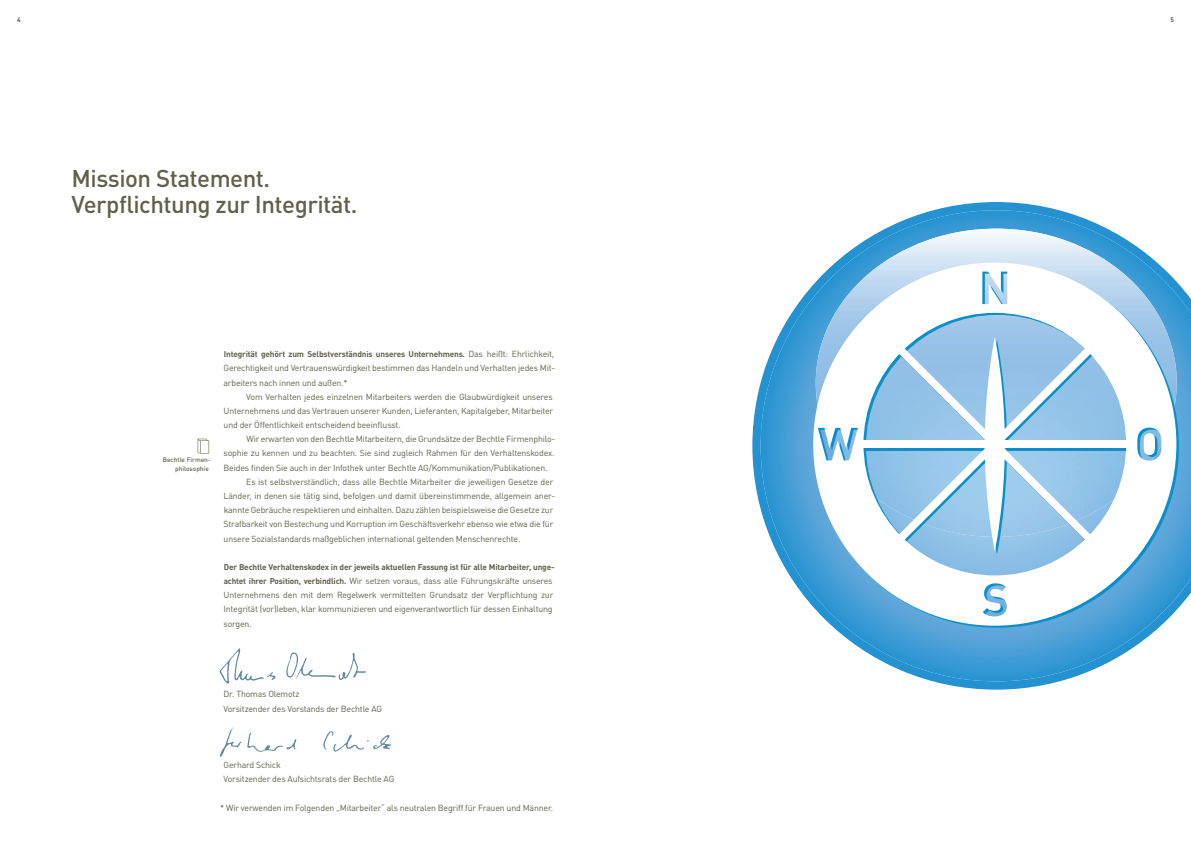
<style>
.page{position:relative;width:1191px;height:842px;background:#fff}
.page>*{position:absolute;margin:0;border:0;box-sizing:border-box;transform-origin:0 0}
.t1{font:500 24px/25.5px "Bechtle DIN";letter-spacing:-.02em;color:#60614b}
.t2{font:8.8px/14.2px "Bechtle DIN";letter-spacing:-.02em;color:#60614b}
.t3{font:700 8.2px "Bechtle DIN";letter-spacing:-.02em;color:#60614b}
.t4{font:700 6.8px "Bechtle DIN";color:#60614b}
.t5{font:500 6.5px/8.5px "Bechtle DIN";color:#60614b;text-align:right}
.t6{font:700 6.5px "Bechtle DIN";color:#60614b}
.s1{font-weight:400;font-size:8.8px}
.s2{font-weight:700;font-size:8.2px}
</style>
<div class="page">
<img style="left:219px;top:648px;width:147px;height:36px">
<svg style="left:752px;top:202px;width:439px;height:488px"></svg>
<img style="left:815px;top:229px;width:361px;height:34px">
<svg style="left:813px;top:263px;width:363px;height:363px"></svg>
<svg style="left:894px;top:343px;width:201px;height:202px;background:#9bc8e9"></svg>
<div style="left:856px;top:440px;width:277px;height:8px;background:#fff"></div>
<svg style="left:984px;top:337px;width:21px;height:214px"></svg>
<svg style="left:198px;top:439px;width:11px;height:14px"></svg>
<img style="left:220px;top:727px;width:171px;height:30px">
<p class="t4" style="left:17px;top:14px;width:5px">4</p>
<p class="t6" style="left:1170px;top:14px;width:5px">5</p>
<h1 class="t1" style="left:72px;top:163px;width:287px">Mission Statement.<br>Verpflichtung zur I ntegrität.</h1>
<p class="t5" style="left:163px;top:455px;width:49px">Bechtle Firmen&shy;philosophie</p>
<p class="t3" style="left:224px;top:347px;width:332px">Integrität gehört zum Selbstverständnis unseres Unternehmens. <span class="s1">Das heißt: Ehrlichkeit,</span></p>
<p class="t2" style="left:223px;top:360px;width:333px">Gerechtigkeit und Vertrauenswürdigkeit bestimmen das Handeln und Verhalten jedes Mit&shy;arbeiters nach innen und außen.*</p>
<p class="t2" style="left:223px;top:389px;width:331px;text-align:justify;text-indent:23px">Vom Verhalten jedes einzelnen Mitarbeiters werden die Glaubwürdigkeit unseres Unternehmens und das Vertrauen unserer Kunden, Lieferanten, Kapitalgeber, Mitarbeiter und der Öffentlichkeit entscheidend beeinflusst.</p>
<p class="t2" style="left:246px;top:431px;width:310px">Wir erwarten von den Bechtle Mitarbeitern, die Grundsätze der Bechtle Firmenphilo-</p>
<p class="t2" style="left:224px;top:445px;width:332px">sophie zu kennen und zu beachten. Sie sind zugleich Rahmen für den Verhaltenskodex.</p>
<p class="t2" style="left:224px;top:459px;width:325px">Beides finden Sie auch in der Infothek unter Bechtle AG/Kommunikation/Publikationen.</p>
<p class="t2" style="left:246px;top:474px;width:308px">Es ist selbstverständlich, dass alle Bechtle Mitarbeiter die jeweiligen Gesetze der</p>
<p class="t2" style="left:224px;top:488px;width:333px">Länder, in denen sie tätig sind, befolgen und damit übereinstimmende, allgemein aner-</p>
<p class="t2" style="left:224px;top:502px;width:331px">kannte Gebräuche respektieren und einhalten. Dazu zählen beispielsweise die Gesetze zur</p>
<p class="t2" style="left:224px;top:516px;width:331px">Strafbarkeit von Bestechung und Korruption im Geschäftsverkehr ebenso wie etwa die für</p>
<p class="t2" style="left:224px;top:530px;width:298px">unsere Sozialstandards maßgeblichen international geltenden Menschenrechte.</p>
<p class="t3" style="left:224px;top:560px;width:332px">Der Bechtle Verhaltenskodex in der jeweils aktuellen Fassung ist für alle Mitarbeiter, unge-</p>
<p class="t2" style="left:223px;top:573px;width:331px;text-align:justify"><span class="s2">achtet ihrer Position, verbindlich.</span> Wir setzen voraus, dass alle Führungskräfte unseres Unternehmens den mit dem Regelwerk vermittelten Grundsatz der Verpflichtung zur Integrität (vor)leben, klar kommunizieren und eigenverantwortlich für dessen Einhaltung sorgen.</p>
<p class="t2" style="left:224px;top:686px;width:160px">Dr. Thomas Olemotz<br>Vorsitzender des Vorstands der Bechtle AG</p>
<p class="t2" style="left:223px;top:757px;width:172px">Gerhard Schick<br>Vorsitzender des Aufsichtsrats der Bechtle AG</p>
<p class="t2" style="left:220px;top:800px;width:335px">* Wir verwenden im Folgenden „Mitarbeiter“ als neutralen Begriff für Frauen und Männer.</p>
</div>
